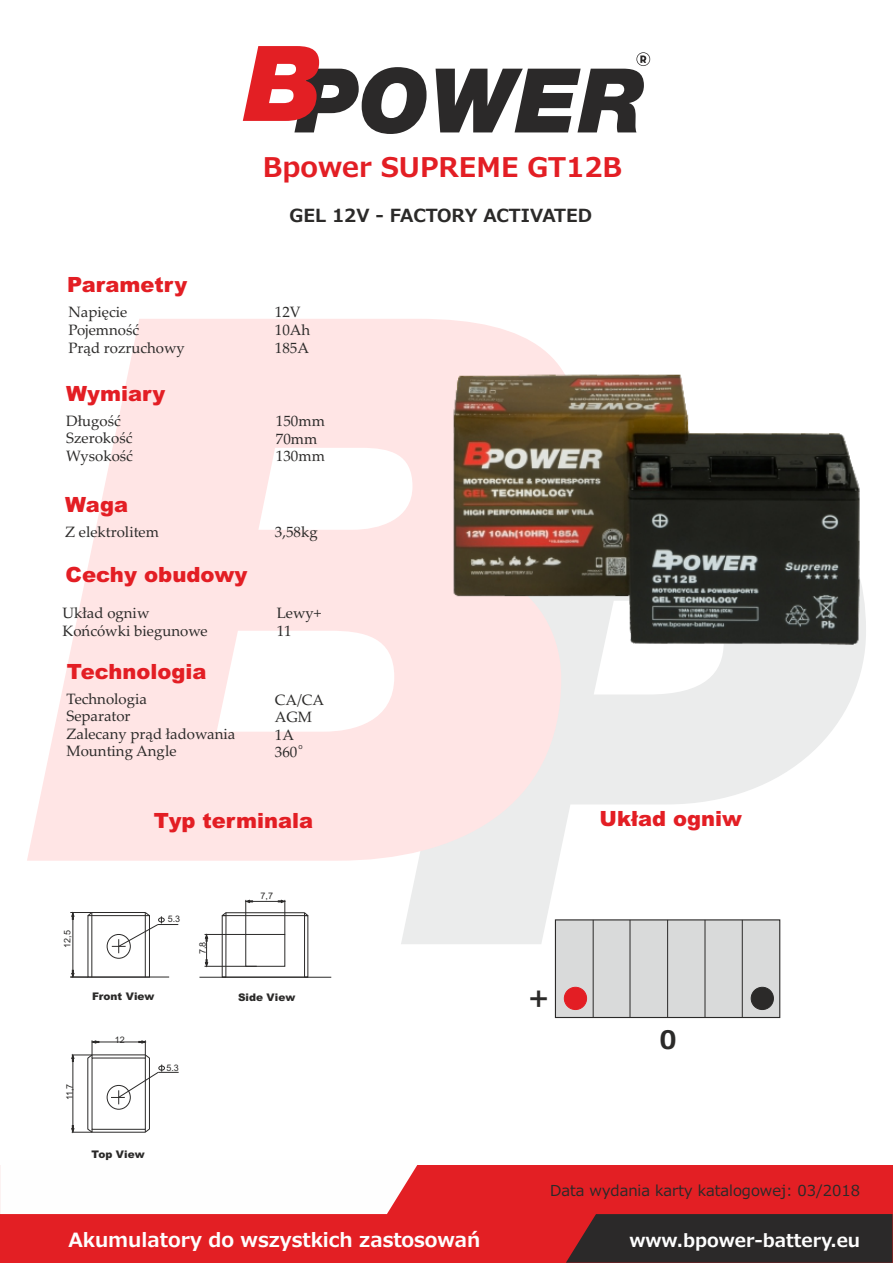
<style>
.page{position:relative;width:893px;height:1263px;background:#fff}
.page>*{position:absolute;margin:0;border:0;box-sizing:border-box;transform-origin:0 0}
.t1{font:700 27px "Meiryo";color:#e31e24}
.t2{font:700 25.35px "Meiryo";color:#2b2a29}
.t3{font:900 21px "Arial";color:#e31e24}
.t4{font:700 19.5px "Meiryo";color:#fefefe}
.t5{font:700 18px "Meiryo";color:#2b2a29}
.t6{font:700 18px "Meiryo";color:#fefefe}
.t7{font:15px/17.5px "Palatino Linotype";color:#2b2a29}
.t8{font:15px "Meiryo";color:#2b2a29}
.t9{font:900 10.5px "Arial";color:#2b2a29}
.t10{font:9px "Arial";color:#2b2a29}
.t11{font:7.05px "Meiryo";color:#2b2a29}
</style>
<div class="page">
<svg style="left:401px;top:747px;width:416px;height:197px"></svg>
<svg style="left:27px;top:319px;width:552px;height:542px;fill:#ffe5e5"></svg>
<svg style="left:436px;top:52px;width:214px;height:80px"></svg>
<svg style="left:243px;top:46px;width:184px;height:88px"></svg>
<div style="left:0;top:1165px;width:892px;height:97px;background:#e31f24"></div>
<svg style="left:566px;top:1214px;width:326px;height:49px"></svg>
<div style="left:0;top:1165px;width:418px;height:49px;background:#fefefe"></div>
<svg style="left:554px;top:919px;width:227px;height:99px"></svg>
<hr style="left:593px;top:920px;width:1px;height:97px;background:#2b2a29">
<hr style="left:630px;top:920px;width:1px;height:97px;background:#2b2a29">
<hr style="left:667px;top:920px;width:1px;height:97px;background:#2b2a29">
<hr style="left:705px;top:920px;width:1px;height:97px;background:#2b2a29">
<hr style="left:742px;top:920px;width:1px;height:97px;background:#2b2a29">
<div style="left:564px;top:987px;width:23px;height:23px;background:#e31e24;border:1px solid #e31e24;border-radius:50%"></div>
<div style="left:751px;top:987px;width:23px;height:23px;background:#2b2a29;border:1px solid #2b2a29;border-radius:50%"></div>
<div style="left:88px;top:915px;width:62px;height:62px;border:1px solid #2b2a29"></div>
<hr style="left:92px;top:912px;width:53px;height:1px;background:#2b2a29">
<div style="left:107px;top:934px;width:24px;height:25px;border:1px solid #2b2a29;border-radius:50%"></div>
<div style="left:92px;top:1057px;width:54px;height:73px;border:1px solid #2b2a29"></div>
<div style="left:107px;top:1085px;width:24px;height:25px;border:1px solid #2b2a29;border-radius:50%"></div>
<hr style="left:226px;top:912px;width:79px;height:1px;background:#2b2a29">
<svg style="left:303px;top:912px;width:6px;height:5px"></svg>
<div style="left:245px;top:934px;width:40px;height:33px;border:1px solid #2b2a29"></div>
<hr style="left:199px;top:977px;width:132px;height:1px;background:#2b2a29">
<hr style="left:70px;top:976px;width:99px;height:1px;background:#2b2a29">
<svg style="left:221px;top:912px;width:6px;height:5px"></svg>
<hr style="left:87px;top:1058px;width:1px;height:71px;background:#2b2a29">
<hr style="left:149px;top:1058px;width:1px;height:71px;background:#2b2a29">
<hr style="left:92px;top:1132px;width:53px;height:1px;background:#2b2a29">
<svg style="left:144px;top:1128px;width:6px;height:5px"></svg>
<hr style="left:92px;top:1054px;width:53px;height:1px;background:#2b2a29">
<hr style="left:91px;top:912px;width:1px;height:65px;background:#2b2a29">
<hr style="left:145px;top:912px;width:1px;height:65px;background:#2b2a29">
<hr style="left:92px;top:1042px;width:53px;height:1px;background:#2b2a29">
<hr style="left:73px;top:1055px;width:1px;height:77px;background:#2b2a29">
<hr style="left:72px;top:912px;width:1px;height:65px;background:#2b2a29">
<hr style="left:245px;top:900px;width:1px;height:34px;background:#2b2a29">
<hr style="left:285px;top:900px;width:1px;height:34px;background:#2b2a29">
<hr style="left:246px;top:901px;width:39px;height:1px;background:#2b2a29">
<hr style="left:205px;top:934px;width:41px;height:1px;background:#2b2a29">
<hr style="left:205px;top:966px;width:52px;height:1px;background:#2b2a29">
<hr style="left:206px;top:934px;width:1px;height:32px;background:#2b2a29">
<svg style="left:112px;top:912px;width:66px;height:41px"></svg>
<svg style="left:70px;top:969px;width:18px;height:9px"></svg>
<svg style="left:277px;top:899px;width:9px;height:5px"></svg>
<svg style="left:245px;top:899px;width:8px;height:5px"></svg>
<svg style="left:204px;top:933px;width:5px;height:9px"></svg>
<svg style="left:204px;top:959px;width:5px;height:9px"></svg>
<svg style="left:71px;top:1125px;width:22px;height:9px"></svg>
<svg style="left:111px;top:1040px;width:68px;height:64px"></svg>
<svg style="left:71px;top:1040px;width:29px;height:22px"></svg>
<svg style="left:70px;top:911px;width:23px;height:9px"></svg>
<hr style="left:225px;top:913px;width:1px;height:64px;background:#2b2a29">
<hr style="left:304px;top:913px;width:1px;height:64px;background:#2b2a29">
<img style="left:420px;top:319px;width:446px;height:428px">
<h1 class="t1" style="left:263px;top:153px;width:361px">Bpower SUPREME GT12B</h1>
<h3 class="t3" style="left:67px;top:277px;width:122px">Parametry</h3>
<p class="t5" style="left:290px;top:206px;width:304px">GEL 12V - FACTORY ACTIVATED</p>
<p class="t7" style="left:69px;top:305px;width:118px">Napięcie<br>Pojemność<br>Prąd rozruchowy</p>
<p class="t7" style="left:275px;top:305px;width:37px">12V<br>10Ah<br>185A</p>
<h3 class="t3" style="left:66px;top:386px;width:101px">Wymiary</h3>
<p class="t7" style="left:66px;top:414px;width:68px">Długość<br>Szerokość<br>Wysokość</p>
<p class="t7" style="left:276px;top:414px;width:50px">150mm<br>70mm<br>130mm</p>
<h3 class="t3" style="left:65px;top:496px;width:64px">Waga</h3>
<p class="t7" style="left:65px;top:524px;width:95px">Z elektrolitem</p>
<h3 class="t3" style="left:66px;top:566px;width:183px">Cechy obudowy</h3>
<p class="t7" style="left:63px;top:606px;width:147px">Układ ogniw<br>Końcówki biegunowe</p>
<h3 class="t3" style="left:67px;top:664px;width:141px">Technologia</h3>
<p class="t7" style="left:67px;top:691px;width:170px">Technologia<br>Separator<br>Zalecany prąd ładowania<br>Mounting Angle</p>
<p class="t7" style="left:275px;top:525px;width:44px">3,58kg</p>
<p class="t7" style="left:277px;top:606px;width:46px;line-height:18px">Lewy+<br>11</p>
<p class="t7" style="left:275px;top:692px;width:51px">CA/CA<br>AGM<br>1A<br>360</p>
<p class="t11" style="left:298px;top:743px;width:6px">o</p>
<h3 class="t3" style="left:154px;top:813px;width:161px">Typ terminala</h3>
<h3 class="t3" style="left:599px;top:811px;width:144px">Układ ogniw</h3>
<p class="t10" style="left:64px;top:948px;width:19px;rotate:-90deg">12,5</p>
<p class="t10" style="left:66px;top:1100px;width:18px;rotate:-90deg">11,7</p>
<p class="t10" style="left:168px;top:916px;width:14px">5.3</p>
<p class="t10" style="left:199px;top:954px;width:14px;rotate:-90deg">7,8</p>
<p class="t10" style="left:261px;top:893px;width:14px">7,7</p>
<p class="t9" style="left:92px;top:993px;width:64px">Front View</p>
<p class="t9" style="left:238px;top:993px;width:59px">Side View</p>
<p class="t10" style="left:115px;top:1036px;width:12px">12</p>
<p class="t10" style="left:166px;top:1064px;width:14px">5.3</p>
<p class="t9" style="left:92px;top:1150px;width:55px">Top View</p>
<h2 class="t2" style="left:528px;top:984px;width:23px">+</h2>
<h2 class="t2" style="left:659px;top:1027px;width:19px">0</h2>
<p class="t8" style="left:550px;top:1183px;width:312px">Data wydania karty katalogowej: 03/2018</p>
<h3 class="t4" style="left:69px;top:1230px;width:413px">Akumulatory do wszystkich zastosowań</h3>
<p class="t6" style="left:629px;top:1231px;width:232px">www.bpower-battery.eu</p>
</div>
